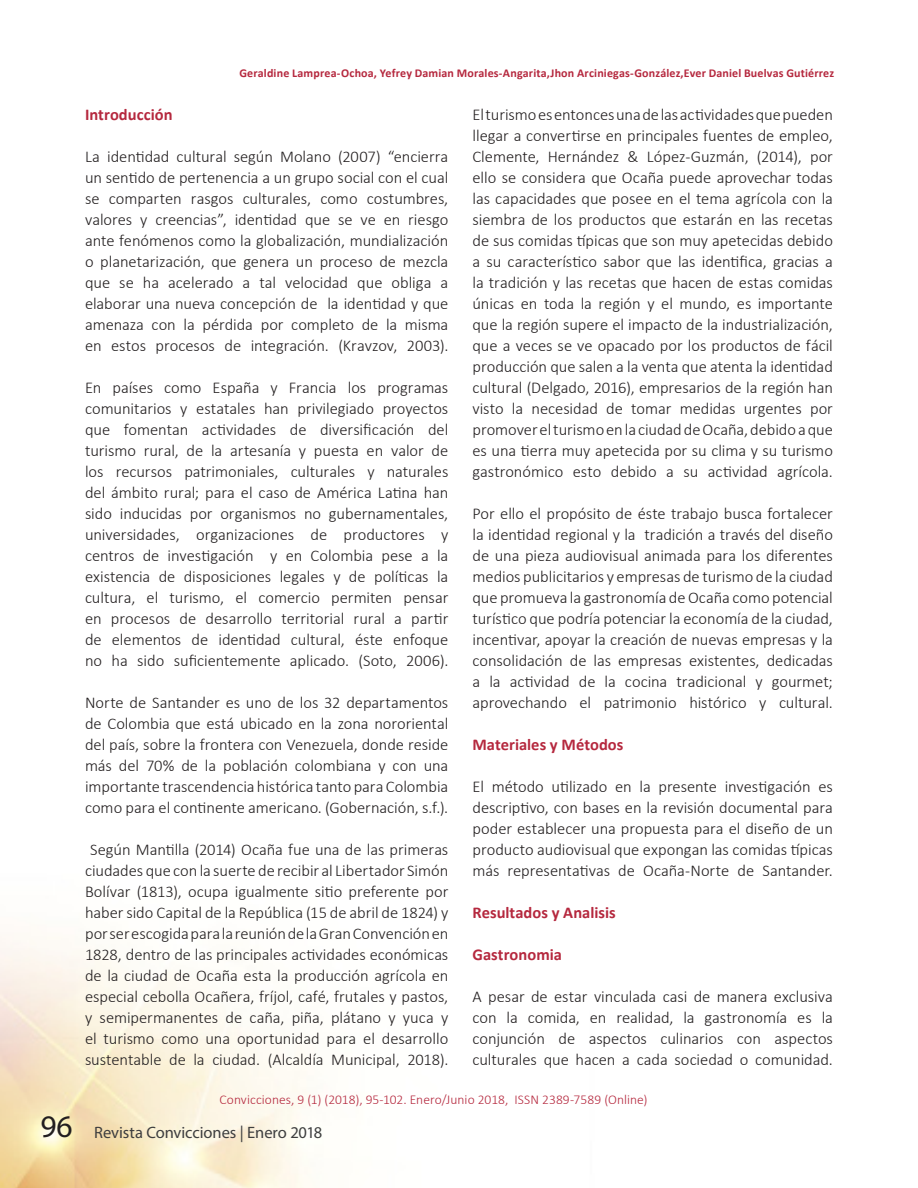
<style>
.page{position:relative;width:918px;height:1188px;background:#fff}
.page>*{position:absolute;margin:0;border:0;box-sizing:border-box;transform-origin:0 0}
.Sub2{font:300 16.5px/21px "Calibri";color:#231f20;text-align:justify}
.Sub2-2{font:700 16.5px "Calibri";letter-spacing:.005em;color:#b5283e}
.t1{font:16.5px "Myriad Pro";letter-spacing:-.005em;color:#3e3e3f}
.Sub2-3{font:300 13.5px "Calibri";letter-spacing:.005em;color:#b5283e}
.autor{font:700 12px "Calibri";letter-spacing:.015em;color:#b5283e}
.s1{font-size:31.5px;color:#231f20}
</style>
<div class="page">
<img style="left:0;top:936px;width:311px;height:252px">
<p class="autor" style="left:239px;top:65px;width:596px">Geraldine Lamprea-Ochoa, Yefrey Damian Morales-Angarita,Jhon Arciniegas-González,Ever Daniel Buelvas Gutiérrez</p>
<p class="Sub2-2" style="left:85px;top:104px;width:89px">Introducción</p>
<p class="Sub2" style="left:85px;top:146px;width:365px">La identidad cultural según Molano (2007) “encierra un sentido de pertenencia a un grupo social con el cual se comparten rasgos culturales, como costumbres, valores y creencias”, identidad que se ve en riesgo ante fenómenos como la globalización, mundialización o planetarización, que genera un proceso de mezcla que se ha acelerado a tal velocidad que obliga a elaborar una nueva concepción de la identidad y que amenaza con la pérdida por completo de la misma en estos procesos de integración. (Kravzov, 2003).</p>
<p class="Sub2" style="left:85px;top:377px;width:365px">En países como España y Francia los programas comunitarios y estatales han privilegiado proyectos que fomentan actividades de diversificación del turismo rural, de la artesanía y puesta en valor de los recursos patrimoniales, culturales y naturales del ámbito rural; para el caso de América Latina han sido inducidas por organismos no gubernamentales, universidades, organizaciones de productores y centros de investigación y en Colombia pese a la existencia de disposiciones legales y de políticas la cultura, el turismo, el comercio permiten pensar en procesos de desarrollo territorial rural a partir de elementos de identidad cultural, éste enfoque no ha sido suficientemente aplicado. (Soto, 2006).</p>
<p class="Sub2" style="left:85px;top:692px;width:365px">Norte de Santander es uno de los 32 departamentos de Colombia que está ubicado en la zona nororiental del país, sobre la frontera con Venezuela, donde reside más del 70% de la población colombiana y con una importante trascendencia histórica tanto para Colombia como para el continente americano. (Gobernación, s.f.).</p>
<p class="Sub2" style="left:85px;top:839px;width:365px;text-align:center">Según Mantilla (2014) Ocaña fue una de las primeras ciudades que con la suerte de recibir al Libertador Simón Bolívar (1813), ocupa igualmente sitio preferente por haber sido Capital de la República (15 de abril de 1824) y por ser escogida para la reunión de la Gran Convención en 1828, dentro de las principales actividades económicas de la ciudad de Ocaña esta la producción agrícola en especial cebolla Ocañera, fríjol, café, frutales y pastos, y semipermanentes de caña, piña, plátano y yuca y el turismo como una oportunidad para el desarrollo sustentable de la ciudad. (Alcaldía Municipal, 2018).</p>
<p class="Sub2" style="left:472px;top:104px;width:362px">El turismo es entonces una de las actividades que pueden llegar a convertirse en principales fuentes de empleo, Clemente, Hernández &amp; López-Guzmán, (2014), por ello se considera que Ocaña puede aprovechar todas las capacidades que posee en el tema agrícola con la siembra de los productos que estarán en las recetas de sus comidas típicas que son muy apetecidas debido a su característico sabor que las identifica, gracias a la tradición y las recetas que hacen de estas comidas únicas en toda la región y el mundo, es importante que la región supere el impacto de la industrialización, que a veces se ve opacado por los productos de fácil producción que salen a la venta que atenta la identidad cultural (Delgado, 2016), empresarios de la región han visto la necesidad de tomar medidas urgentes por promover el turismo en la ciudad de Ocaña, debido a que es una tierra muy apetecida por su clima y su turismo gastronómico esto debido a su actividad agrícola.</p>
<p class="Sub2" style="left:472px;top:503px;width:362px">Por ello el propósito de éste trabajo busca fortalecer la identidad regional y la tradición a través del diseño de una pieza audiovisual animada para los diferentes medios publicitarios y empresas de turismo de la ciudad que promueva la gastronomía de Ocaña como potencial turístico que podría potenciar la economía de la ciudad, incentivar, apoyar la creación de nuevas empresas y la consolidación de las empresas existentes, dedicadas a la actividad de la cocina tradicional y gourmet; aprovechando el patrimonio histórico y cultural.</p>
<p class="Sub2-2" style="left:473px;top:734px;width:152px">Materiales y Métodos</p>
<p class="Sub2" style="left:473px;top:776px;width:362px">El método utilizado en la presente investigación es descriptivo, con bases en la revisión documental para poder establecer una propuesta para el diseño de un producto audiovisual que expongan las comidas típicas más representativas de Ocaña-Norte de Santander.</p>
<p class="Sub2-2" style="left:473px;top:902px;width:145px">Resultados y Analisis</p>
<p class="Sub2-2" style="left:473px;top:944px;width:91px">Gastronomia</p>
<p class="Sub2" style="left:473px;top:986px;width:362px">A pesar de estar vinculada casi de manera exclusiva con la comida, en realidad, la gastronomía es la conjunción de aspectos culinarios con aspectos culturales que hacen a cada sociedad o comunidad.</p>
<p class="Sub2-3" style="left:219px;top:1091px;width:430px">Convicciones, 9 (1) (2018), 95-102. Enero/Junio 2018, ISSN 2389-7589 (Online)</p>
<p class="t1" style="left:40px;top:1122px;width:283px"><span class="s1">96</span> Revista Convicciones | Enero 2018</p>
</div>
